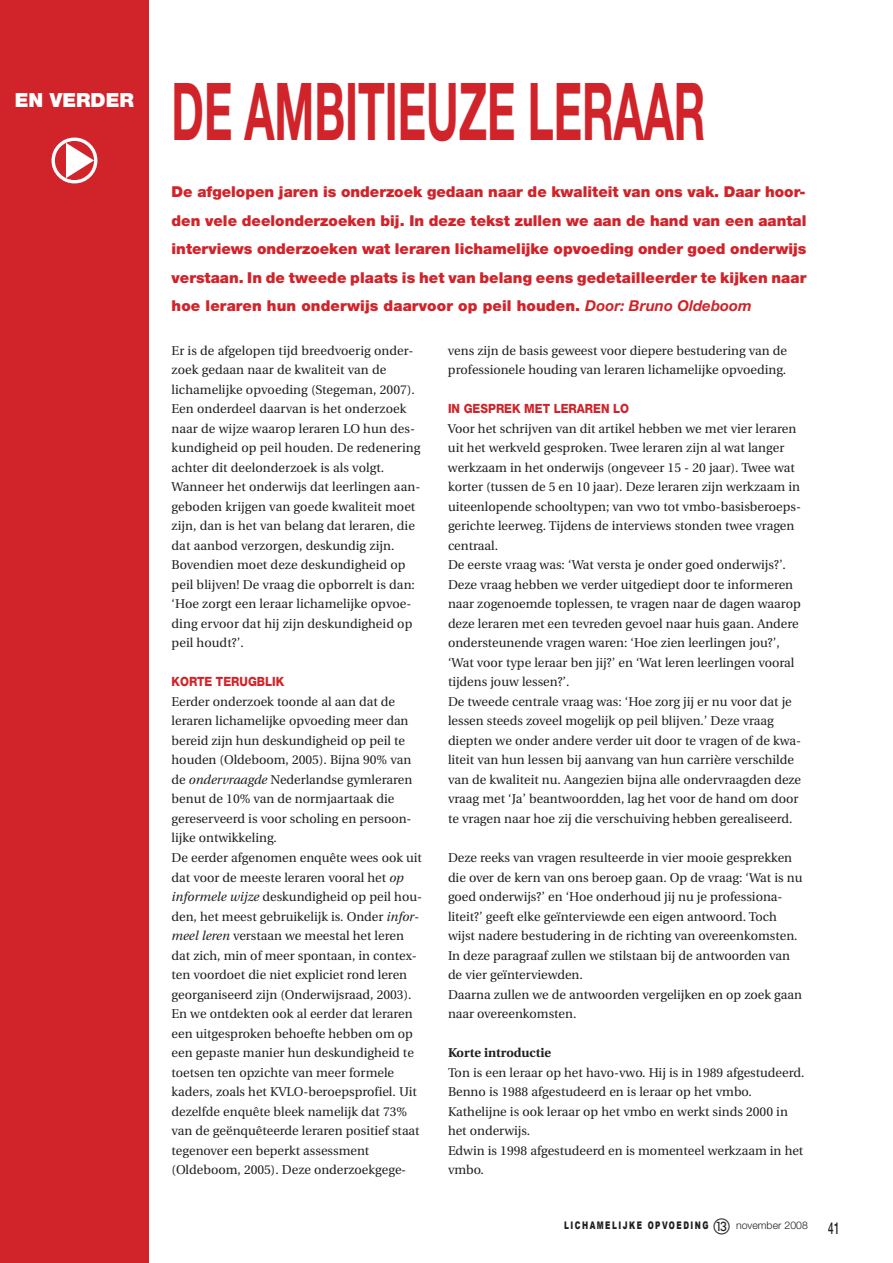
<style>
.page{position:relative;width:893px;height:1263px;background:#fff}
.page>*{position:absolute;margin:0;border:0;box-sizing:border-box;transform-origin:0 0}
.t1{font:700 79.8px "Helvetica Neue";color:#d1232a;scale:.55 1}
.t2{font:900 19.5px "Helvetica Neue";color:#fff}
.t3{font:900 15px/28.5px "Helvetica Neue";letter-spacing:.005em;color:#d1232a;text-align:justify}
.t4{font:12.75px/19.5px "Utopia";color:#231f20}
.t5{font:800 12.75px "Helvetica Neue";color:#d1232a;scale:.9 1}
.t6{font:700 12.75px "Utopia";color:#231f20}
.t7{font:900 10.5px "Arial";letter-spacing:.2em;color:#231f20;scale:.7 1}
.t8{font:300 10.5px "Helvetica Neue";color:#231f20}
.s1{font-weight:700;font-style:italic}
.s2{font-style:italic}
.s3{font-weight:500;font-size:16.5px}
</style>
<div class="page">
<div style="left:0;top:0;width:149px;height:1263px;background:#d1232a"></div>
<h2 class="t2" style="left:15px;top:93px;width:121px">EN VERDER</h2>
<h1 class="t1" style="left:172px;top:83px;width:972px">DE AMBITIEUZE LERAAR</h1>
<p class="t3" style="left:172px;top:179px;width:636px">De afgelopen jaren is onderzoek gedaan naar de kwaliteit van ons vak. Daar hoor&shy;den vele deelonderzoeken bij. In deze tekst zullen we aan de hand van een aantal interviews onderzoeken wat leraren lichamelijke opvoeding onder goed onderwijs verstaan. In de tweede plaats is het van belang eens gedetailleerder te kijken naar hoe leraren hun onderwijs daarvoor op peil houden. <span class="s1">Door: Bruno Oldeboom</span></p>
<p class="t4" style="left:172px;top:342px;width:250px">Er is de afgelopen tijd breedvoerig onder&shy;zoek gedaan naar de kwaliteit van de lichamelijke opvoeding (Stegeman, 2007).<br>Een onderdeel daarvan is het onderzoek naar de wijze waarop leraren LO hun des&shy;kundigheid op peil houden. De redenering achter dit deelonderzoek is als volgt.<br>Wanneer het onderwijs dat leerlingen aan&shy;geboden krijgen van goede kwaliteit moet zijn, dan is het van belang dat leraren, die dat aanbod verzorgen, deskundig zijn.<br>Bovendien moet deze deskundigheid op peil blijven! De vraag die opborrelt is dan: ‘Hoe zorgt een leraar lichamelijke opvoe&shy;ding ervoor dat hij zijn deskundigheid op peil houdt?’.</p>
<p class="t5" style="left:172px;top:677px;width:127px">KORTE TERUGBLIK</p>
<p class="t4" style="left:172px;top:693px;width:252px">Eerder onderzoek toonde al aan dat de leraren lichamelijke opvoeding meer dan bereid zijn hun deskundigheid op peil te houden (Oldeboom, 2005). Bijna 90% van de <span class="s2">ondervraagde</span> Nederlandse gymleraren benut de 10% van de normjaartaak die gereserveerd is voor scholing en persoon&shy;lijke ontwikkeling.<br>De eerder afgenomen enquête wees ook uit dat voor de meeste leraren vooral het <span class="s2">op informele wijze</span> deskundigheid op peil hou&shy;den, het meest gebruikelijk is. Onder <span class="s2">infor&shy;meel leren</span> verstaan we meestal het leren dat zich, min of meer spontaan, in contex&shy;ten voordoet die niet expliciet rond leren georganiseerd zijn (Onderwijsraad, 2003).<br>En we ontdekten ook al eerder dat leraren een uitgesproken behoefte hebben om op een gepaste manier hun deskundigheid te toetsen ten opzichte van meer formele kaders, zoals het KVLO-beroepsprofiel. Uit dezelfde enquête bleek namelijk dat 73% van de geënquêteerde leraren positief staat tegenover een beperkt assessment (Oldeboom, 2005). Deze onderzoekgege-</p>
<p class="t4" style="left:448px;top:342px;width:341px">vens zijn de basis geweest voor diepere bestudering van de professionele houding van leraren lichamelijke opvoeding.</p>
<p class="t5" style="left:448px;top:404px;width:203px">IN GESPREK MET LERAREN LO</p>
<p class="t4" style="left:448px;top:420px;width:355px">Voor het schrijven van dit artikel hebben we met vier leraren uit het werkveld gesproken. Twee leraren zijn al wat langer werkzaam in het onderwijs (ongeveer 15 - 20 jaar). Twee wat korter (tussen de 5 en 10 jaar). Deze leraren zijn werkzaam in uiteenlopende schooltypen; van vwo tot vmbo-basisberoeps&shy;gerichte leerweg. Tijdens de interviews stonden twee vragen centraal.<br>De eerste vraag was: ‘Wat versta je onder goed onderwijs?’.<br>Deze vraag hebben we verder uitgediept door te informeren naar zogenoemde toplessen, te vragen naar de dagen waarop deze leraren met een tevreden gevoel naar huis gaan. Andere ondersteunende vragen waren: ‘Hoe zien leerlingen jou?’, ‘Wat voor type leraar ben jij?’ en ‘Wat leren leerlingen vooral tijdens jouw lessen?’.<br>De tweede centrale vraag was: ‘Hoe zorg jij er nu voor dat je lessen steeds zoveel mogelijk op peil blijven.’ Deze vraag diepten we onder andere verder uit door te vragen of de kwa&shy;liteit van hun lessen bij aanvang van hun carrière verschilde van de kwaliteit nu. Aangezien bijna alle ondervraagden deze vraag met ‘Ja’ beantwoordden, lag het voor de hand om door te vragen naar hoe zij die verschuiving hebben gerealiseerd.</p>
<p class="t4" style="left:448px;top:849px;width:356px">Deze reeks van vragen resulteerde in vier mooie gesprekken die over de kern van ons beroep gaan. Op de vraag: ‘Wat is nu goed onderwijs?’ en ‘Hoe onderhoud jij nu je professiona&shy;liteit?’ geeft elke geïnterviewde een eigen antwoord. Toch wijst nadere bestudering in de richting van overeenkomsten.<br>In deze paragraaf zullen we stilstaan bij de antwoorden van de vier geïnterviewden.<br>Daarna zullen we de antwoorden vergelijken en op zoek gaan naar overeenkomsten.</p>
<p class="t6" style="left:448px;top:1047px;width:105px">Korte introductie</p>
<p class="t4" style="left:448px;top:1063px;width:358px">Ton is een leraar op het havo-vwo. Hij is in 1989 afgestudeerd.<br>Benno is 1988 afgestudeerd en is leraar op het vmbo.<br>Kathelijne is ook leraar op het vmbo en werkt sinds 2000 in het onderwijs.<br>Edwin is 1998 afgestudeerd en is momenteel werkzaam in het vmbo.</p>
<p class="t7" style="left:564px;top:1218px;width:208px">LICHAMELIJKE OPVOEDING</p>
<p class="t8" style="left:736px;top:1222px;width:105px">november 2008 <span class="s3">41</span></p>
</div>
